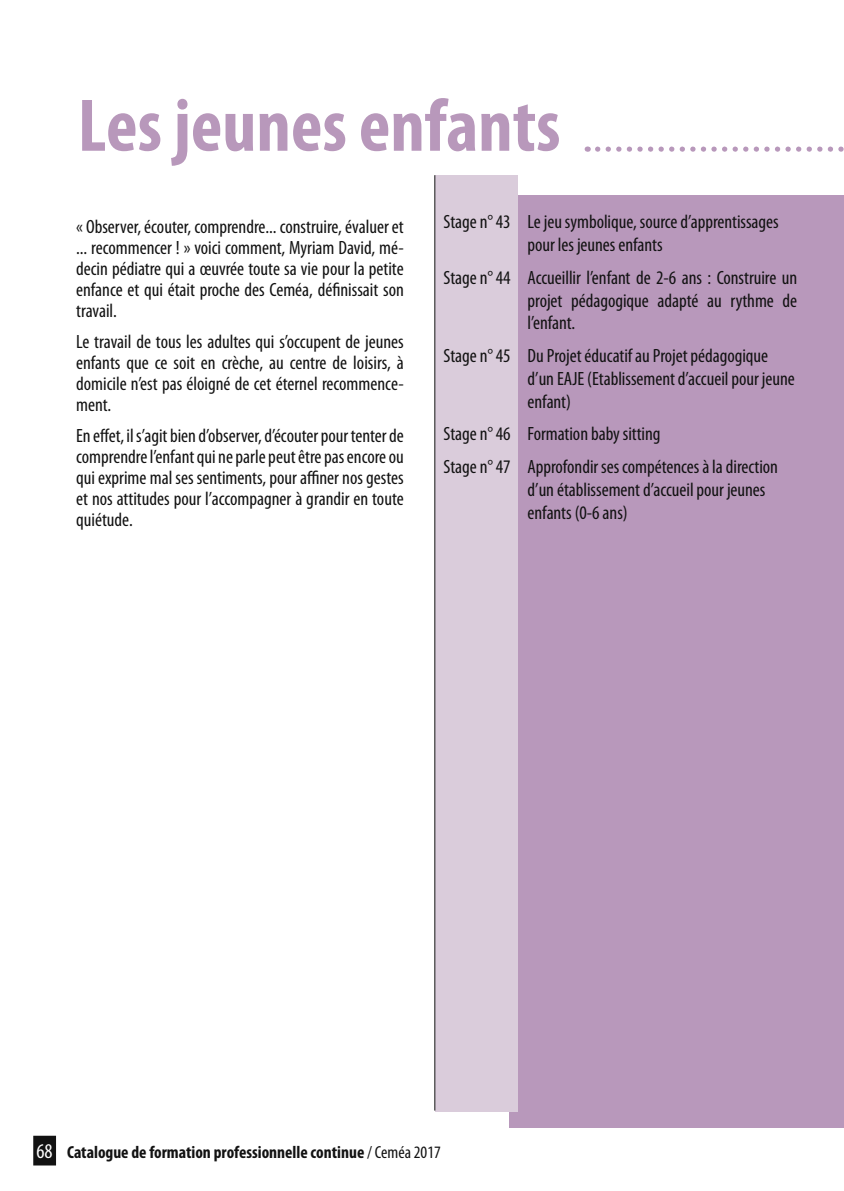
<style>
.page{position:relative;width:844px;height:1191px;background:#fff}
.page>*{position:absolute;margin:0;border:0;box-sizing:border-box;transform-origin:0 0}
.t1{font:700 condensed 75.25px "Myriad Pro";color:#b898bb}
.t2{font:condensed 19.25px/21px "Myriad Pro";color:#121212;text-align:justify}
.t3{font:700 condensed 17.5px "Myriad Pro";color:#121212}
.s1{font-weight:400;font-size:21px;color:#fff}
.s2{font-weight:400}
</style>
<div class="page">
<div style="left:33px;top:1135px;width:23px;height:30px;background:#121212"></div>
<div style="left:509px;top:195px;width:334px;height:933px;background:#b898bb"></div>
<svg style="left:597px;top:146px;width:247px;height:6px"></svg>
<div style="left:435px;top:175px;width:83px;height:936px;background:#daccdb"></div>
<hr style="left:434px;top:175px;width:1px;height:935px;background:#121212">
<h1 class="t1" style="left:78px;top:79px;width:484px">Les jeunes enfants</h1>
<p class="t2" style="left:76px;top:216px;width:329px">« Observer, écouter, comprendre... construire, évaluer et ... recommencer ! » voici comment, Myriam David, mé&shy;decin pédiatre qui a œuvrée toute sa vie pour la petite enfance et qui était proche des Ceméa, définissait son travail.</p>
<p class="t2" style="left:76px;top:331px;width:329px">Le travail de tous les adultes qui s’occupent de jeunes enfants que ce soit en crèche, au centre de loisirs, à domicile n’est pas éloigné de cet éternel recommence&shy;ment.</p>
<p class="t2" style="left:76px;top:425px;width:329px">En effet, il s’agit bien d’observer, d’écouter pour tenter de comprendre l’enfant qui ne parle peut être pas encore ou qui exprime mal ses sentiments, pour affiner nos gestes et nos attitudes pour l’accompagner à grandir en toute quiétude.</p>
<p class="t2" style="left:527px;top:210px;width:252px;line-height:22.8px;text-indent:-84px">Stage n° 43 Le jeu symbolique, source d’apprentissages pour les jeunes enfants</p>
<p class="t2" style="left:527px;top:266px;width:271px;line-height:22.8px;text-indent:-84px">Stage n° 44 Accueillir l’enfant de 2-6 ans : Construire un projet pédagogique adapté au rythme de l’enfant.</p>
<p class="t2" style="left:527px;top:344px;width:268px;line-height:22.8px;text-align:left;text-indent:-84px">Stage n° 45 Du Projet éducatif au Projet pédagogique d’un EAJE (Etablissement d’accueil pour jeune enfant)</p>
<p class="t2" style="left:443px;top:417px;width:336px;line-height:32.7px">Stage n° 46 Formation baby sitting<br>Stage n° 47 Approfondir ses compétences à la direction</p>
<p class="t2" style="left:527px;top:478px;width:239px;line-height:22.8px">d’un établissement d’accueil pour jeunes enfants (0-6 ans)</p>
<p class="t3" style="left:37px;top:1140px;width:405px"><span class="s1">68</span> Catalogue de formation professionnelle continue <span class="s2">/ Ceméa 2017</span></p>
</div>
